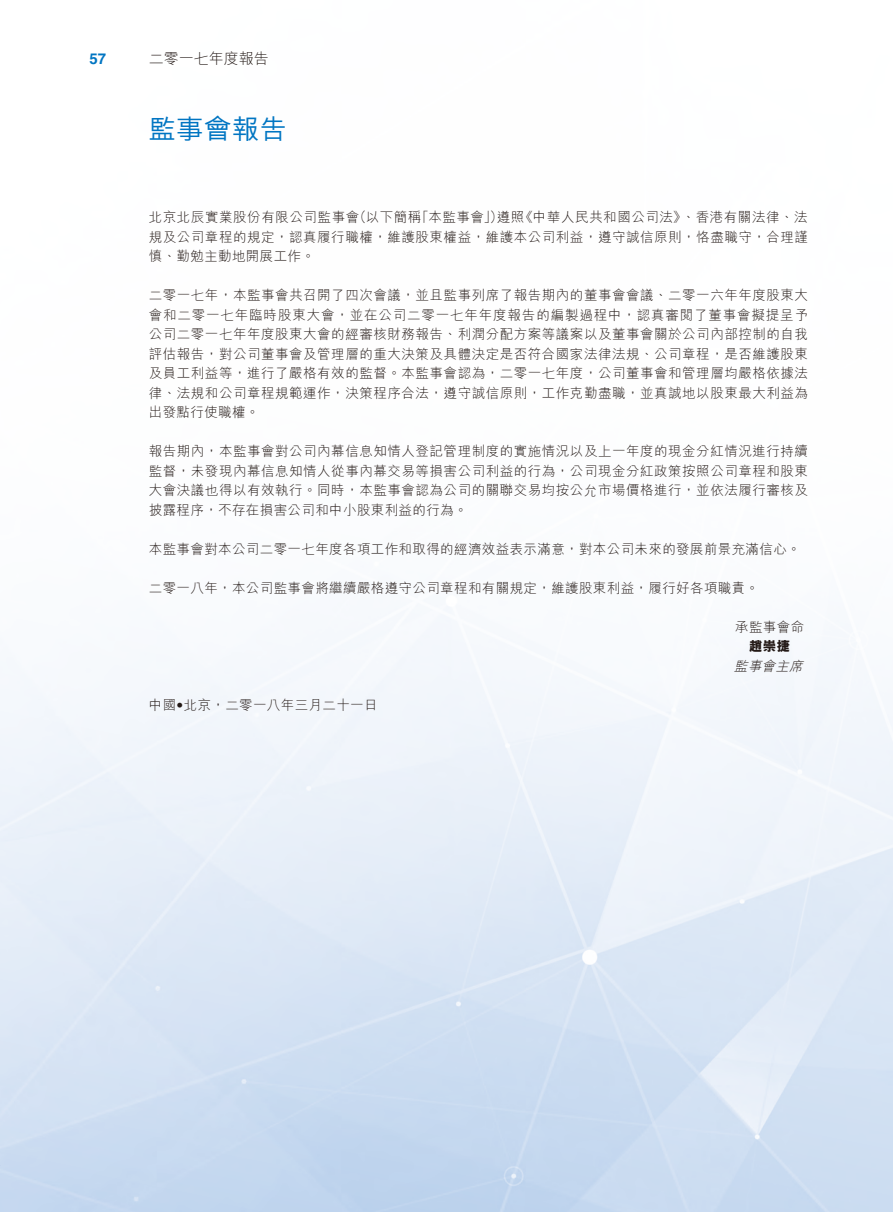
<style>
.page{position:relative;width:893px;height:1212px;background:#fff}
.page>*{position:absolute;margin:0;border:0;box-sizing:border-box;transform-origin:0 0}
.t1{font:500 27px "M Hei HK";letter-spacing:.03em;color:#0075c2}
.t2{font:300 15px "M Hei HK";color:#231916}
.t3{font:700 15px "Helvetica LT Std";color:#0075c2}
.t4{font:300 13.5px/19.5px "M Hei HK";letter-spacing:.03em;color:#231916;text-align:justify}
.t5{font:italic 300 13.5px "M Hei HK";color:#231916}
.t6{font:800 13.5px "M Hei HK";color:#231916}
.s1{font-family:"Helvetica LT Std"}
</style>
<div class="page">
<p class="t3" style="left:89px;top:49px;width:18px">57</p>
<p class="t2" style="left:149px;top:51px;width:121px">二零一七年度報告</p>
<h1 class="t1" style="left:149px;top:109px;width:140px">監事會報告</h1>
<p class="t4" style="left:353px;top:207px;width:70px">（以下簡稱</p>
<p class="t4" style="left:415px;top:207px;width:89px">「本監事會」）</p>
<p class="t4" style="left:520px;top:207px;width:289px">《中華人民共和國公司法》、香港有關法律、法</p>
<p class="t4" style="left:149px;top:207px;width:661px;text-align:left">北京北辰實業股份有限公司監事會<br>規及公司章程的規定，認真履行職權，維護股東權益，維護本公司利益，遵守誠信原則，恪盡職守，合理謹慎、勤勉主動地開展工作。</p>
<p class="t4" style="left:149px;top:285px;width:661px">二零一七年，本監事會共召開了四次會議，並且監事列席了報告期內的董事會會議、二零一六年年度股東大會和二零一七年臨時股東大會，並在公司二零一七年年度報告的編製過程中，認真審閱了董事會擬提呈予公司二零一七年年度股東大會的經審核財務報告、利潤分配方案等議案以及董事會關於公司內部控制的自我評估報告，對公司董事會及管理層的重大決策及具體決定是否符合國家法律法規、公司章程，是否維護股東及員工利益等，進行了嚴格有效的監督。本監事會認為，二零一七年度，公司董事會和管理層均嚴格依據法律、法規和公司章程規範運作，決策程序合法，遵守誠信原則，工作克勤盡職，並真誠地以股東最大利益為出發點行使職權。</p>
<p class="t4" style="left:149px;top:441px;width:661px">報告期內，本監事會對公司內幕信息知情人登記管理制度的實施情況以及上一年度的現金分紅情況進行持續監督，未發現內幕信息知情人從事內幕交易等損害公司利益的行為，公司現金分紅政策按照公司章程和股東大會決議也得以有效執行。同時，本監事會認為公司的關聯交易均按公允市場價格進行，並依法履行審核及披露程序，不存在損害公司和中小股東利益的行為。</p>
<p class="t4" style="left:149px;top:539px;width:653px">本監事會對本公司二零一七年度各項工作和取得的經濟效益表示滿意，對本公司未來的發展前景充滿信心。</p>
<p class="t4" style="left:149px;top:578px;width:612px">二零一八年，本公司監事會將繼續嚴格遵守公司章程和有關規定，維護股東利益，履行好各項職責。</p>
<p class="t4" style="left:735px;top:617px;width:71px">承監事會命</p>
<p class="t6" style="left:749px;top:640px;width:43px">趙崇捷</p>
<p class="t5" style="left:734px;top:659px;width:74px">監事會主席</p>
<p class="t4" style="left:149px;top:695px;width:230px">中國<span class="s1">•</span>北京，二零一八年三月二十一日</p>
<p class="t4" style="left:497px;top:207px;width:29px">遵照</p>
</div>
